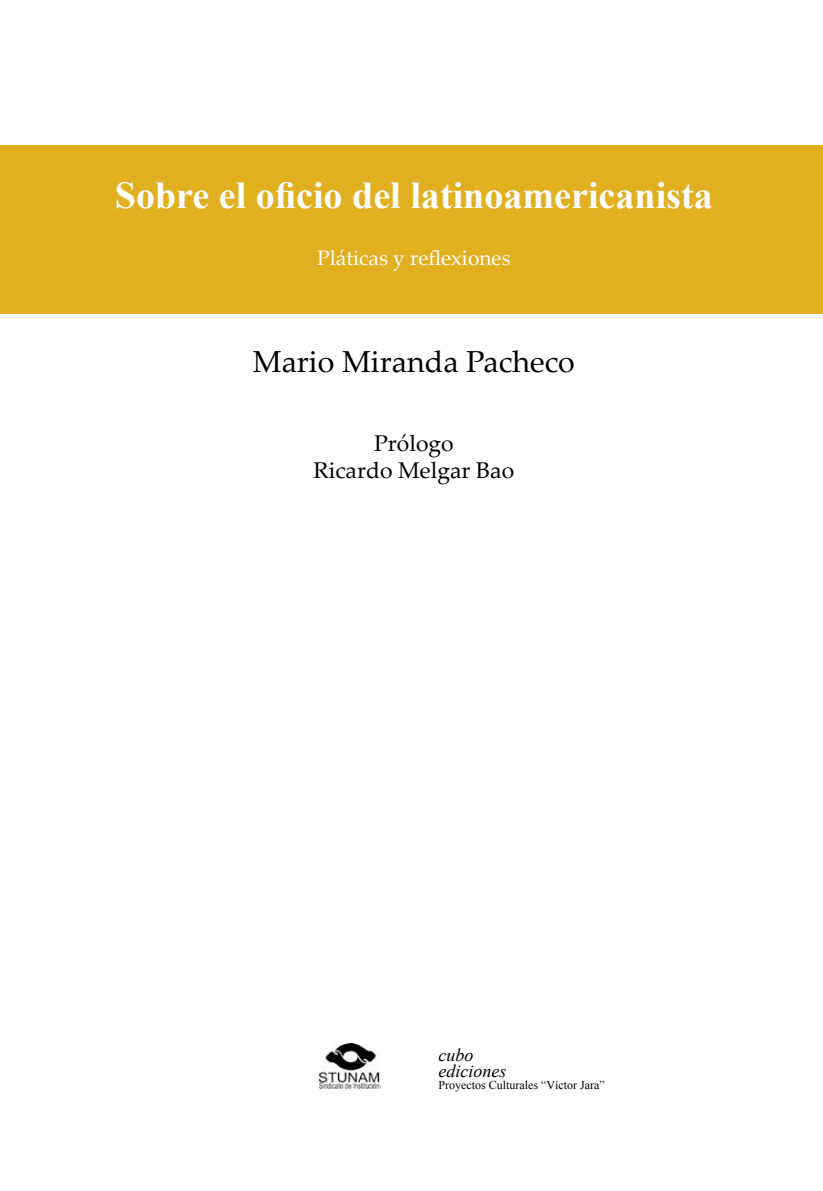
<style>
.page{position:relative;width:823px;height:1191px;background:#fff}
.page>*{position:absolute;margin:0;border:0;box-sizing:border-box;transform-origin:0 0}
.t1{font:700 38px "Times New Roman";color:#fff}
.t2{font:30.4px "Palatino Linotype";color:#000}
.t3{font:22.8px/26.6px "Palatino Linotype";color:#000;text-align:center}
.t4{font:20.8px "Palatino Linotype";color:#fff}
.t5{font:italic 18px/16px "Times New Roman";color:#000}
.t6{font:12px "Times New Roman";color:#000}
</style>
<div class="page">
<div style="left:0;top:146px;width:822px;height:168px;background:#e1b020"></div>
<img style="left:318px;top:1043px;width:62px;height:46px">
<p class="t1" style="left:115px;top:169px;width:599px">Sobre el oficio del latinoamericanista</p>
<p class="t4" style="left:317px;top:243px;width:195px">Pláticas y reflexiones</p>
<p class="t2" style="left:253px;top:340px;width:323px">Mario Miranda Pacheco</p>
<p class="t3" style="left:313px;top:429px;width:202px">Prólogo<br>Ricardo Melgar Bao</p>
<p class="t5" style="left:438px;top:1046px;width:69px">cubo ediciones</p>
<p class="t6" style="left:438px;top:1076px;width:168px">Proyectos Culturales “Víctor Jara”</p>
</div>
